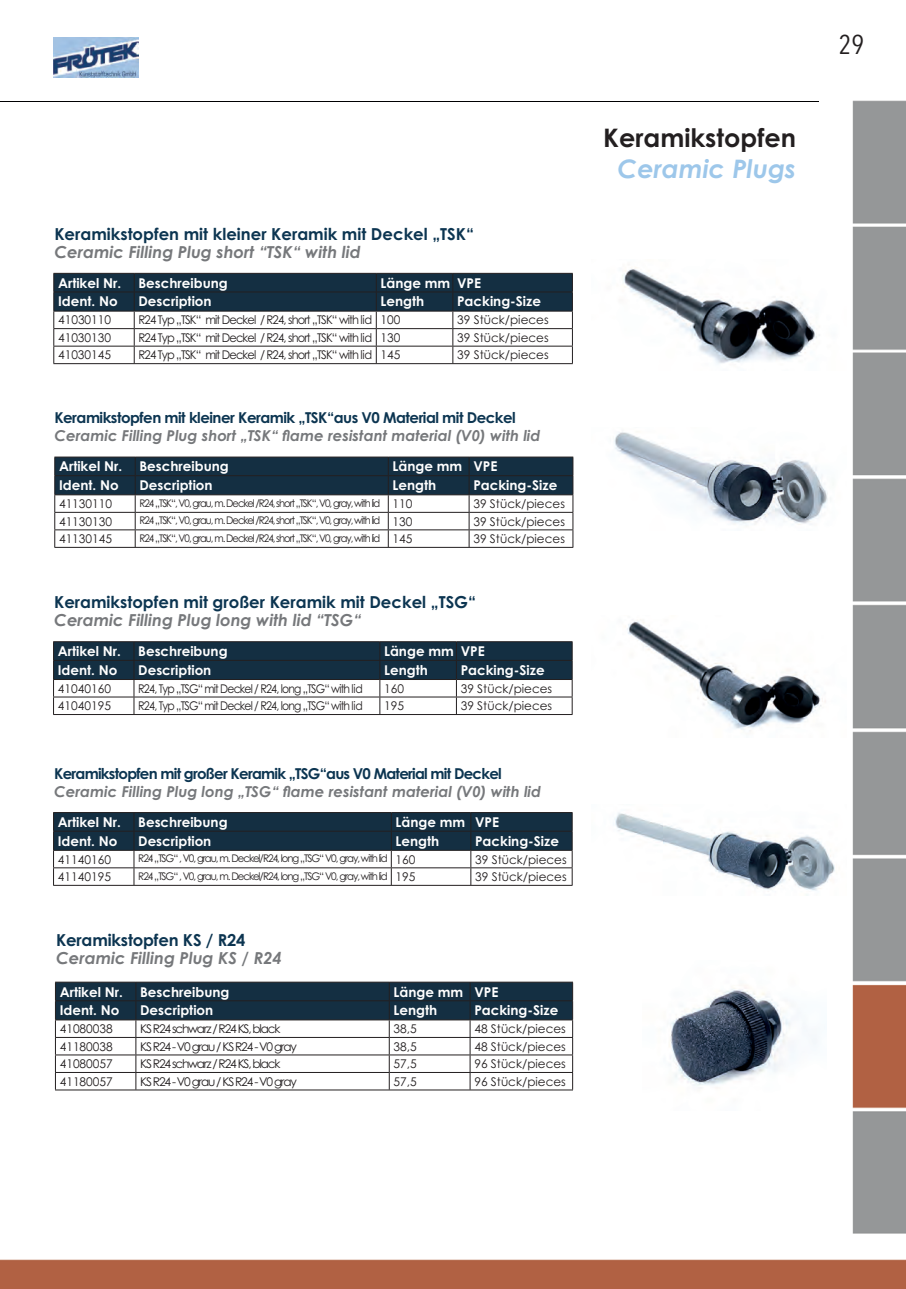
<style>
.page{position:relative;width:906px;height:1289px;background:#fff}
.page>*{position:absolute;margin:0;border:0;box-sizing:border-box;transform-origin:0 0}
.t1{font:27px "Avenir Next Condensed";color:#231f20}
.t2{font:700 25.5px "Century Gothic";color:#231f20}
.t3{font:italic 700 25.5px "Century Gothic";color:#9dc7ea}
.t4{font:700 16.5px "Century Gothic";color:#0c3551}
.t5{font:italic 700 16.5px "Century Gothic";color:#76787b}
.t6{font:italic 700 15px "Century Gothic";color:#76787b}
.t7{font:700 15px "Century Gothic";letter-spacing:-.035em;color:#0c3551}
.t8{font:700 13.5px "Century Gothic";color:#fff}
.t9{font:12px "Century Gothic";color:#231f20}
.t10{font:12px "Century Gothic";letter-spacing:-.075em;color:#231f20;scale:.95 1}
.t11{font:12px "Century Gothic";letter-spacing:-.1em;color:#231f20}
.t12{font:12px "Century Gothic";letter-spacing:-.075em;color:#231f20;scale:.9 1}
.t13{font:10.5px "Century Gothic";letter-spacing:-.1em;color:#231f20;scale:.94 1}
.t14{font:10.5px "Century Gothic";letter-spacing:-.1em;color:#231f20;scale:.96 1}
.s1{font-size:12px}
</style>
<div class="page">
<img style="left:0;top:37px;width:906px;height:1251px">
<img style="left:0;top:101px;width:818px;height:1px">
<img style="left:53px;top:37px;width:85px;height:40px">
<hr style="left:55px;top:981px;width:81px;height:1px;background:#231f20">
<hr style="left:136px;top:981px;width:253px;height:1px;background:#231f20">
<hr style="left:389px;top:981px;width:81px;height:1px;background:#231f20">
<hr style="left:470px;top:981px;width:103px;height:1px;background:#231f20">
<svg style="left:55px;top:982px;width:518px;height:107px"></svg>
<hr style="left:55px;top:1089px;width:518px;height:1px;background:#231f20">
<img style="left:620px;top:960px;width:206px;height:150px">
<svg style="left:53px;top:273px;width:520px;height:90px"></svg>
<hr style="left:53px;top:363px;width:520px;height:1px;background:#231f20">
<svg style="left:53px;top:641px;width:520px;height:73px"></svg>
<hr style="left:53px;top:714px;width:519px;height:1px;background:#231f20">
<img style="left:591px;top:615px;width:255px;height:122px">
<img style="left:591px;top:259px;width:255px;height:111px">
<hr style="left:54px;top:456px;width:81px;height:1px;background:#231f20">
<hr style="left:135px;top:456px;width:253px;height:1px;background:#231f20">
<hr style="left:388px;top:456px;width:81px;height:1px;background:#231f20">
<hr style="left:469px;top:456px;width:104px;height:1px;background:#231f20">
<svg style="left:54px;top:457px;width:519px;height:90px"></svg>
<hr style="left:54px;top:547px;width:519px;height:1px;background:#231f20">
<img style="left:591px;top:427px;width:255px;height:103px">
<svg style="left:53px;top:812px;width:520px;height:73px"></svg>
<hr style="left:53px;top:885px;width:519px;height:1px;background:#231f20">
<img style="left:591px;top:805px;width:255px;height:90px">
<p class="t4" style="left:54px;top:228px;width:421px">Keramikstopfen mit kleiner Keramik mit Deckel „TSK“</p>
<p class="t5" style="left:54px;top:246px;width:308px">Ceramic Filling Plug short “TSK“ with lid</p>
<p class="t8" style="left:58px;top:278px;width:65px">Artikel Nr.</p>
<p class="t8" style="left:138px;top:278px;width:91px">Beschreibung</p>
<p class="t8" style="left:380px;top:278px;width:102px">Länge mm VPE</p>
<p class="t8" style="left:58px;top:296px;width:61px">Ident. No</p>
<p class="t8" style="left:138px;top:296px;width:75px">Description</p>
<p class="t8" style="left:380px;top:296px;width:45px">Length</p>
<p class="t8" style="left:457px;top:296px;width:85px">Packing-Size</p>
<p class="t9" style="left:58px;top:315px;width:55px">41030110</p>
<p class="t10" style="left:138px;top:315px;width:277px">R24 Typ „TSK“ mit Deckel / R24, short „TSK“ with lid 100</p>
<p class="t9" style="left:457px;top:315px;width:93px">39 Stück/pieces</p>
<p class="t9" style="left:58px;top:333px;width:55px">41030130</p>
<p class="t10" style="left:138px;top:333px;width:277px">R24 Typ „TSK“ mit Deckel / R24, short „TSK“ with lid 130</p>
<p class="t9" style="left:457px;top:333px;width:93px">39 Stück/pieces</p>
<p class="t9" style="left:58px;top:350px;width:55px">41030145</p>
<p class="t10" style="left:138px;top:350px;width:277px">R24 Typ „TSK“ mit Deckel / R24, short „TSK“ with lid 145</p>
<p class="t9" style="left:457px;top:350px;width:93px">39 Stück/pieces</p>
<p class="t7" style="left:54px;top:412px;width:463px">Keramikstopfen mit kleiner Keramik „TSK“aus V0 Material mit Deckel</p>
<p class="t6" style="left:54px;top:430px;width:487px">Ceramic Filling Plug short „TSK“ flame resistant material (V0) with lid</p>
<p class="t8" style="left:59px;top:461px;width:65px">Artikel Nr.</p>
<p class="t8" style="left:139px;top:461px;width:91px">Beschreibung</p>
<p class="t8" style="left:392px;top:461px;width:106px">Länge mm VPE</p>
<p class="t8" style="left:59px;top:480px;width:61px">Ident. No</p>
<p class="t8" style="left:139px;top:480px;width:75px">Description</p>
<p class="t8" style="left:392px;top:480px;width:45px">Length</p>
<p class="t8" style="left:473px;top:480px;width:85px">Packing-Size</p>
<p class="t9" style="left:59px;top:499px;width:55px">41130110</p>
<p class="t13" style="left:139px;top:499px;width:292px">R24 „TSK“, V0, grau, m. Deckel /R24, short „TSK“, V0, gray, with lid <span class="s1">110</span></p>
<p class="t9" style="left:473px;top:499px;width:93px">39 Stück/pieces</p>
<p class="t9" style="left:59px;top:517px;width:55px">41130130</p>
<p class="t13" style="left:139px;top:516px;width:292px">R24 „TSK“, V0, grau, m. Deckel /R24, short „TSK“, V0, gray, with lid <span class="s1">130</span></p>
<p class="t9" style="left:473px;top:517px;width:93px">39 Stück/pieces</p>
<p class="t9" style="left:59px;top:534px;width:55px">41130145</p>
<p class="t13" style="left:139px;top:534px;width:292px">R24 „TSK“, V0, grau, m. Deckel /R24, short „TSK“, V0, gray, with lid <span class="s1">145</span></p>
<p class="t9" style="left:473px;top:534px;width:93px">39 Stück/pieces</p>
<p class="t4" style="left:54px;top:596px;width:423px">Keramikstopfen mit großer Keramik mit Deckel „TSG“</p>
<p class="t5" style="left:54px;top:614px;width:309px">Ceramic Filling Plug long with lid “TSG“</p>
<p class="t8" style="left:58px;top:646px;width:65px">Artikel Nr.</p>
<p class="t8" style="left:138px;top:646px;width:91px">Beschreibung</p>
<p class="t8" style="left:384px;top:646px;width:102px">Länge mm VPE</p>
<p class="t8" style="left:58px;top:664px;width:61px">Ident. No</p>
<p class="t8" style="left:138px;top:664px;width:75px">Description</p>
<p class="t8" style="left:384px;top:664px;width:45px">Length</p>
<p class="t8" style="left:461px;top:664px;width:85px">Packing-Size</p>
<p class="t9" style="left:58px;top:684px;width:55px">41040160</p>
<p class="t12" style="left:138px;top:684px;width:251px">R24, Typ „TSG“ mit Deckel / R24, long „TSG“ with lid</p>
<p class="t9" style="left:384px;top:684px;width:21px">160</p>
<p class="t9" style="left:461px;top:684px;width:93px">39 Stück/pieces</p>
<p class="t9" style="left:58px;top:701px;width:55px">41040195</p>
<p class="t12" style="left:138px;top:701px;width:251px">R24, Typ „TSG“ mit Deckel / R24, long „TSG“ with lid</p>
<p class="t9" style="left:384px;top:701px;width:21px">195</p>
<p class="t9" style="left:461px;top:701px;width:93px">39 Stück/pieces</p>
<p class="t7" style="left:54px;top:768px;width:449px">Keramikstopfen mit großer Keramik „TSG“aus V0 Material mit Deckel</p>
<p class="t6" style="left:54px;top:786px;width:488px">Ceramic Filling Plug long „TSG“ flame resistant material (V0) with lid</p>
<p class="t8" style="left:58px;top:817px;width:65px">Artikel Nr.</p>
<p class="t8" style="left:138px;top:817px;width:91px">Beschreibung</p>
<p class="t8" style="left:395px;top:817px;width:105px">Länge mm VPE</p>
<p class="t8" style="left:58px;top:835px;width:61px">Ident. No</p>
<p class="t8" style="left:138px;top:835px;width:75px">Description</p>
<p class="t8" style="left:395px;top:835px;width:45px">Length</p>
<p class="t8" style="left:475px;top:835px;width:85px">Packing-Size</p>
<p class="t9" style="left:58px;top:854px;width:55px">41140160</p>
<p class="t14" style="left:138px;top:854px;width:290px">R24 „TSG“ , V0, grau, m. Deckel/R24, long „TSG“ V0, gray, with lid <span class="s1">160</span></p>
<p class="t9" style="left:475px;top:854px;width:93px">39 Stück/pieces</p>
<p class="t9" style="left:58px;top:872px;width:55px">41140195</p>
<p class="t14" style="left:138px;top:872px;width:290px">R24 „TSG“ , V0, grau, m. Deckel/R24, long „TSG“ V0, gray, with lid <span class="s1">195</span></p>
<p class="t9" style="left:475px;top:872px;width:93px">39 Stück/pieces</p>
<p class="t4" style="left:56px;top:933px;width:191px">Keramikstopfen KS / R24</p>
<p class="t5" style="left:56px;top:951px;width:227px">Ceramic Filling Plug KS / R24</p>
<p class="t8" style="left:60px;top:986px;width:65px">Artikel Nr.</p>
<p class="t8" style="left:140px;top:986px;width:91px">Beschreibung</p>
<p class="t8" style="left:393px;top:986px;width:106px">Länge mm VPE</p>
<p class="t8" style="left:60px;top:1005px;width:61px">Ident. No</p>
<p class="t8" style="left:140px;top:1005px;width:75px">Description</p>
<p class="t8" style="left:393px;top:1005px;width:45px">Length</p>
<p class="t8" style="left:474px;top:1005px;width:85px">Packing-Size</p>
<p class="t9" style="left:60px;top:1024px;width:55px">41080038</p>
<p class="t11" style="left:140px;top:1024px;width:142px">KS R24 schwarz / R24 KS, black</p>
<p class="t9" style="left:393px;top:1024px;width:25px">38,5</p>
<p class="t9" style="left:474px;top:1024px;width:93px">48 Stück/pieces</p>
<p class="t9" style="left:60px;top:1041px;width:55px">41180038</p>
<p class="t11" style="left:140px;top:1041px;width:158px">KS R24 - V0 grau / KS R24 - V0 gray</p>
<p class="t9" style="left:393px;top:1041px;width:25px">38,5</p>
<p class="t9" style="left:474px;top:1041px;width:93px">48 Stück/pieces</p>
<p class="t9" style="left:60px;top:1059px;width:55px">41080057</p>
<p class="t11" style="left:140px;top:1059px;width:142px">KS R24 schwarz / R24 KS, black</p>
<p class="t9" style="left:393px;top:1059px;width:25px">57,5</p>
<p class="t9" style="left:474px;top:1059px;width:93px">96 Stück/pieces</p>
<p class="t9" style="left:60px;top:1076px;width:55px">41180057</p>
<p class="t11" style="left:140px;top:1076px;width:158px">KS R24 - V0 grau / KS R24 - V0 gray</p>
<p class="t9" style="left:393px;top:1076px;width:25px">57,5</p>
<p class="t9" style="left:474px;top:1076px;width:93px">96 Stück/pieces</p>
<h2 class="t2" style="left:603px;top:128px;width:194px">Keramikstopfen</h2>
<h2 class="t3" style="left:617px;top:159px;width:180px">Ceramic Plugs</h2>
<h1 class="t1" style="left:838px;top:29px;width:27px">29</h1>
</div>
